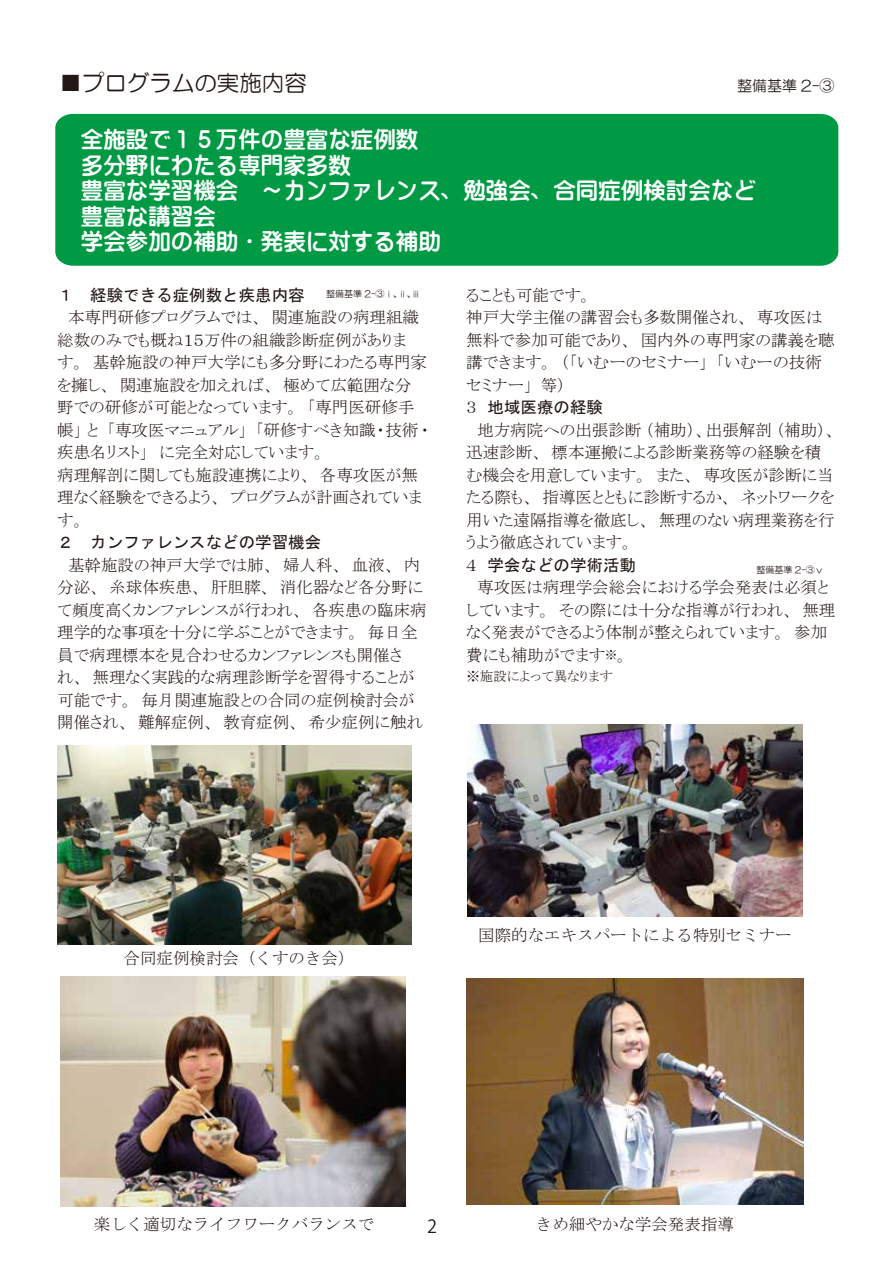
<style>
.page{position:relative;width:893px;height:1263px;background:#fff}
.page>*{position:absolute;margin:0;border:0;box-sizing:border-box;transform-origin:0 0}
.t1{font:22.5px/25.5px "Yenti EG Extra SJIS";color:#fff}
.t2{font:22.5px "HG Maru Gothic MPRO";color:#231815}
.t3{font:18px "Koz Go Pr 6 N";color:#231815}
.t4{font:16.5px/22.5px "MS P Mincho";color:#231815}
.t5{font:16.5px "MS Mincho";color:#231815}
.t6{font:16.5px "MS Gothic";color:#231815}
.t7{font:15px "HG Maru Gothic MPRO";color:#231815}
.t8{font:13.5px "MS P Mincho";color:#231815}
.t9{font:9px "HG Maru Gothic MPRO";color:#231815}
.s1{font-family:"MS P Mincho"}
.s2{font-size:12px}
</style>
<div class="page">
<div style="left:55px;top:114px;width:783px;height:152px;background:#094"></div>
<img style="left:57px;top:745px;width:354px;height:199px">
<img style="left:466px;top:978px;width:338px;height:226px">
<img style="left:468px;top:724px;width:334px;height:193px">
<img style="left:60px;top:976px;width:345px;height:230px">
<h1 class="t2" style="left:59px;top:71px;width:249px">■プログラムの実施内容</h1>
<p class="t7" style="left:737px;top:78px;width:99px">整備基準 2-③</p>
<h1 class="t1" style="left:81px;top:127px;width:676px">全施設で１５万件の豊富な症例数<br>多分野にわたる専門家多数<br>豊富な学習機会　～カンファレンス、勉強会、合同症例検討会など豊富な講習会<br>学会参加の補助・発表に対する補助</h1>
<p class="t6" style="left:57px;top:286px;width:249px">１　経験できる症例数と疾患内容</p>
<p class="t4" style="left:57px;top:306px;width:373px">　本専門研修プログラムでは、関連施設の病理組織総数のみでも概ね１５万件の組織診断症例がありま<br>す。基幹施設の神戸大学にも多分野にわたる専門家を擁し、関連施設を加えれば、極めて広範囲な分野での研修が可能となっています。「専門医研修手帳」 と「専攻医マニュアル」「研修すべき知識・技術・疾患名リスト」　に完全対応しています。<br>病理解剖に関しても施設連携により、各専攻医が無理なく経験をできるよう、プログラムが計画されています。</p>
<p class="t6" style="left:57px;top:534px;width:265px">２　カンファレンスなどの学習機会</p>
<p class="t4" style="left:57px;top:553px;width:371px">　基幹施設の神戸大学では肺、婦人科、血液、内分泌、糸球体疾患、肝胆膵、消化器など各分野にて頻度高くカンファレンスが行われ、各疾患の臨床病理学的な事項を十分に学ぶことができます。毎日全員で病理標本を見合わせるカンファレンスも開催さ<br>れ、無理なく実践的な病理診断学を習得することが可能です。毎月関連施設との合同の症例検討会が開催され、難解症例、教育症例、希少症例に触れ</p>
<p class="t9" style="left:326px;top:289px;width:96px">整備基準 2-③ⅰ、ⅱ、ⅲ</p>
<p class="t4" style="left:466px;top:283px;width:370px">ることも可能です。<br>神戸大学主催の講習会も多数開催され、専攻医は無料で参加可能であり、国内外の専門家の講義を聴講できます。（「いむーのセミナー」「いむーの技術セミナー」等）</p>
<p class="t6" style="left:466px;top:399px;width:138px"><span class="s1">３　</span>地域医療の経験</p>
<p class="t4" style="left:466px;top:419px;width:372px">　地方病院への出張診断（補助）、出張解剖（補助）、迅速診断、標本運搬による診断業務等の経験を積む機会を用意しています。また、専攻医が診断に当たる際も、指導医とともに診断するか、ネットワークを用いた遠隔指導を徹底し、無理のない病理業務を行うよう徹底されています。</p>
<p class="t6" style="left:466px;top:557px;width:171px"><span class="s1">４　</span>学会などの学術活動</p>
<p class="t4" style="left:466px;top:576px;width:370px">　専攻医は病理学会総会における学会発表は必須としています。その際には十分な指導が行われ、無理なく発表ができるよう体制が整えられています。参加費にも補助がでます<span class="s2">※</span>。</p>
<p class="t8" style="left:466px;top:669px;width:148px">※施設によって異なります</p>
<p class="t9" style="left:756px;top:565px;width:69px">整備基準 2-③ⅴ</p>
<p class="t5" style="left:124px;top:949px;width:232px">合同症例検討会（くすのき会）</p>
<p class="t5" style="left:478px;top:926px;width:315px">国際的なエキスパートによる特別セミナー</p>
<p class="t5" style="left:94px;top:1216px;width:282px">楽しく適切なライフワークバランスで</p>
<p class="t5" style="left:536px;top:1216px;width:199px">きめ細やかな学会発表指導</p>
<p class="t3" style="left:427px;top:1216px;width:11px">2</p>
</div>
